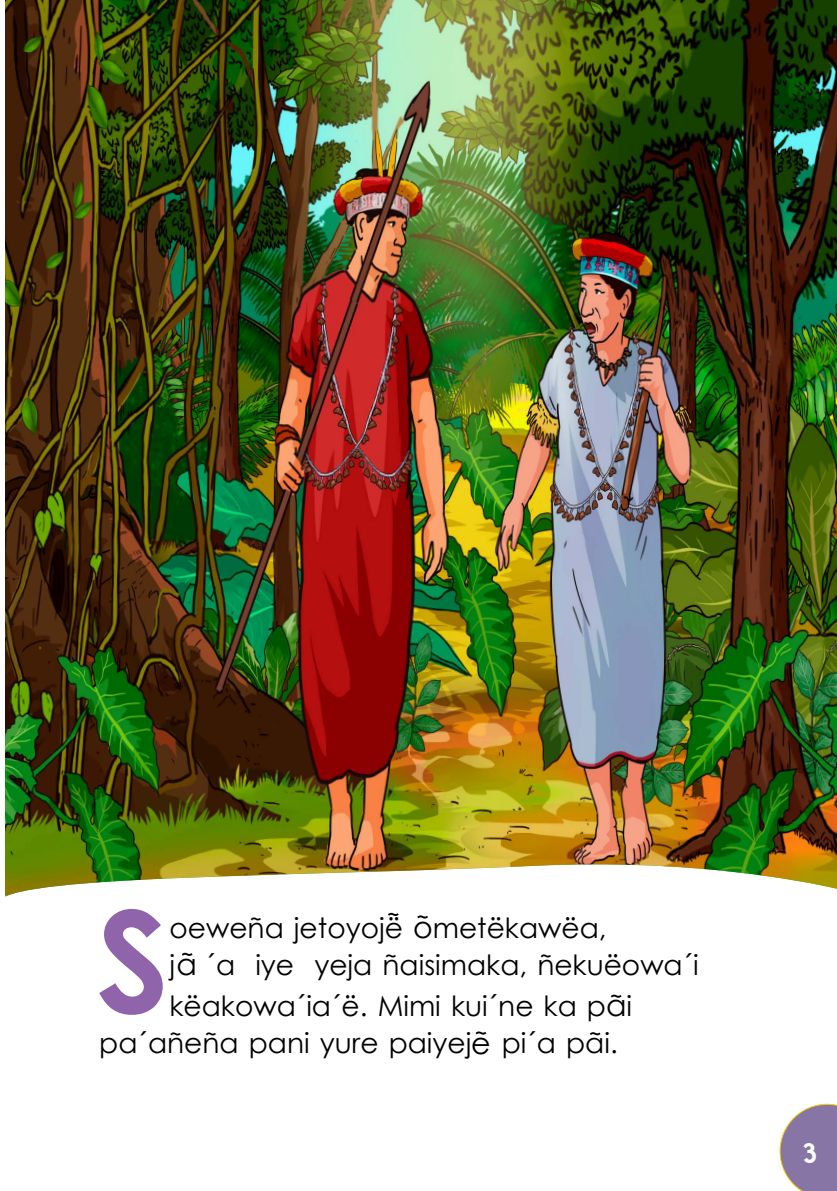
<style>
.page{position:relative;width:837px;height:1191px;background:#fff}
.page>*{position:absolute;margin:0;border:0;box-sizing:border-box;transform-origin:0 0}
.t1{font:700 140.4px "Century Gothic";color:#8f64aa}
.t2{font:30px "Century Gothic";color:#000}
.t3{font:30px "Glitter Candy";color:#fff}
.t4{font:28px/37px "Century Gothic";color:#000}
.s1{font-size:30px}
</style>
<div class="page">
<svg style="left:779px;top:1103px;width:57px;height:88px"></svg>
<img style="left:5px;top:0;width:831px;height:895px">
<svg style="left:611px;top:994px;width:10px;height:3px"></svg>
<svg style="left:417px;top:915px;width:11px;height:3px"></svg>
<svg style="left:182px;top:952px;width:10px;height:4px"></svg>
<svg style="left:475px;top:1031px;width:11px;height:3px"></svg>
<svg style="left:589px;top:1032px;width:11px;height:3px"></svg>
<svg style="left:388px;top:913px;width:10px;height:3px"></svg>
<h1 class="t1" style="left:96px;top:854px;width:75px">S</h1>
<p class="t4" style="left:169px;top:909px;width:530px">oeweña jetoyojë <span class="s1">o</span>metëkawëa,<br>j ´a iye yeja ñaisimaka, ñekuëowa´i</p>
<p class="t2" style="left:176px;top:943px;width:22px">a</p>
<p class="t4" style="left:99px;top:987px;width:534px;text-indent:70px">këakowa´ia´ë. Mimi kui´ne ka p<span class="s1">a</span>i pa´añeña pani yure paiyej pi´a pai.</p>
<p class="t2" style="left:471px;top:1022px;width:21px">e</p>
<p class="t3" style="left:803px;top:1134px;width:15px">3</p>
</div>
